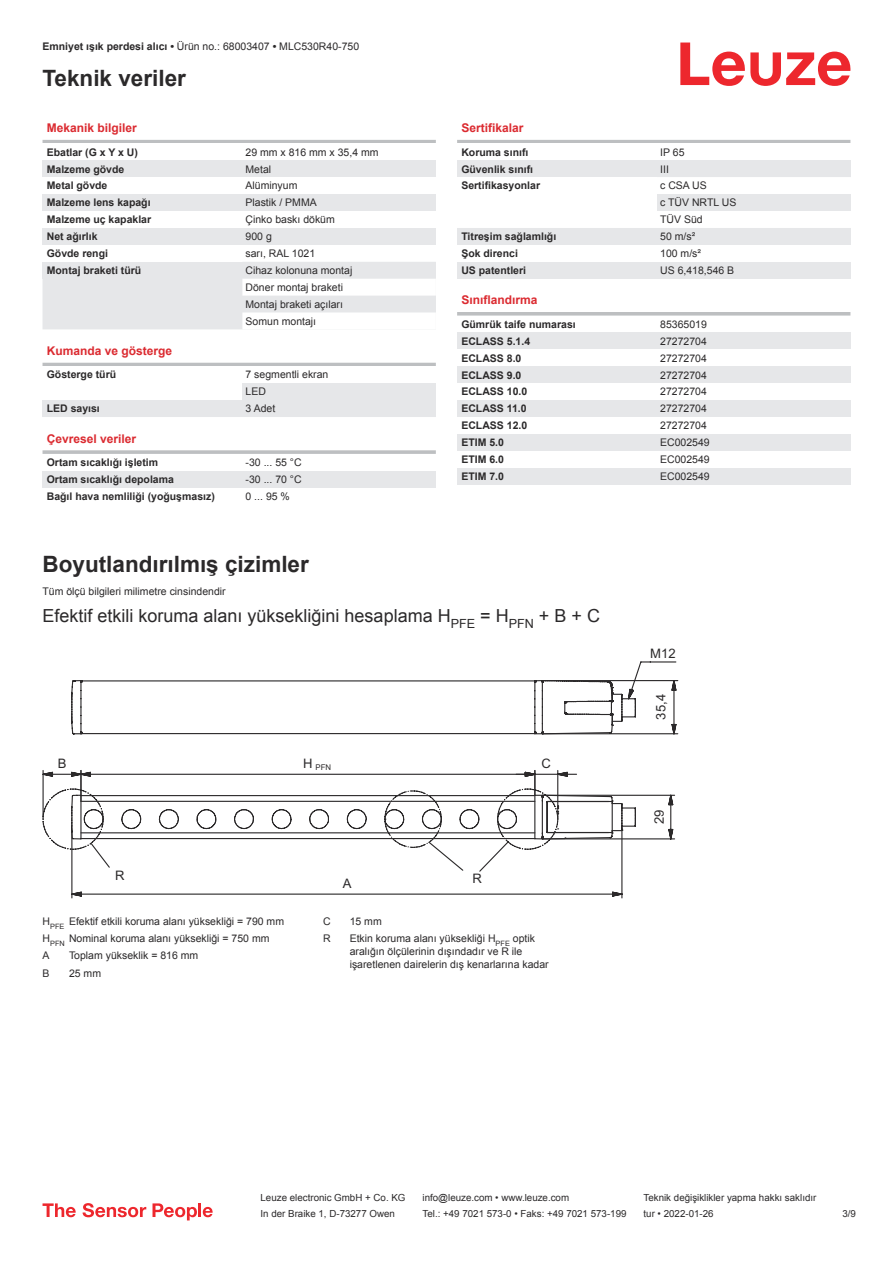
<style>
.page{position:relative;width:893px;height:1263px;background:#fff}
.page>*{position:absolute;margin:0;border:0;box-sizing:border-box;transform-origin:0 0}
.t1{font:700 22.5px "Arial";color:#2b292a}
.t2{font:18px "Arial";color:#2b292a}
.t3{font:13.05px "Arial";letter-spacing:.005em;color:#2b292a}
.t4{font:700 12px "Arial";color:#db2a30}
.t5{font:10.5px/17px "Arial";color:#2b292a}
.t6{font:700 10.5px "Arial";color:#2b292a}
.t7{font:9.75px "Arial";color:#2b292a}
.t8{font:7.8px "Arial";color:#2b292a}
.s1{font-weight:700}
</style>
<div class="page">
<svg style="left:680px;top:43px;width:170px;height:43px"></svg>
<div style="left:43px;top:279px;width:199px;height:51px;background:#e6e7e9"></div>
<hr style="left:43px;top:140px;width:393px;height:3px;background:#bdbfc1">
<div style="left:43px;top:160px;width:199px;height:17px;background:#e6e7e9"></div>
<div style="left:242px;top:160px;width:194px;height:17px;background:#e6e7e9"></div>
<div style="left:43px;top:194px;width:199px;height:17px;background:#e6e7e9"></div>
<div style="left:242px;top:194px;width:194px;height:17px;background:#e6e7e9"></div>
<div style="left:43px;top:228px;width:199px;height:17px;background:#e6e7e9"></div>
<div style="left:242px;top:228px;width:194px;height:17px;background:#e6e7e9"></div>
<div style="left:43px;top:262px;width:199px;height:17px;background:#e6e7e9"></div>
<svg style="left:242px;top:262px;width:194px;height:51px"></svg>
<hr style="left:43px;top:363px;width:393px;height:3px;background:#bdbfc1">
<div style="left:242px;top:383px;width:194px;height:17px;background:#e6e7e9"></div>
<div style="left:43px;top:400px;width:199px;height:17px;background:#e6e7e9"></div>
<div style="left:242px;top:400px;width:194px;height:17px;background:#e6e7e9"></div>
<svg style="left:43px;top:450px;width:393px;height:4px;background:#c3c5c7"></svg>
<div style="left:43px;top:471px;width:199px;height:17px;background:#e6e7e9"></div>
<div style="left:242px;top:471px;width:194px;height:17px;background:#e6e7e9"></div>
<hr style="left:457px;top:140px;width:393px;height:3px;background:#bdbfc1">
<div style="left:457px;top:160px;width:200px;height:17px;background:#e6e7e9"></div>
<div style="left:657px;top:160px;width:193px;height:17px;background:#e6e7e9"></div>
<div style="left:657px;top:194px;width:193px;height:17px;background:#e6e7e9"></div>
<div style="left:457px;top:228px;width:200px;height:17px;background:#e6e7e9"></div>
<div style="left:657px;top:228px;width:193px;height:17px;background:#e6e7e9"></div>
<div style="left:457px;top:262px;width:200px;height:17px;background:#e6e7e9"></div>
<div style="left:657px;top:262px;width:193px;height:17px;background:#e6e7e9"></div>
<svg style="left:457px;top:312px;width:393px;height:4px;background:#c3c5c7"></svg>
<div style="left:457px;top:332px;width:200px;height:17px;background:#e6e7e9"></div>
<div style="left:657px;top:332px;width:193px;height:17px;background:#e6e7e9"></div>
<div style="left:457px;top:366px;width:200px;height:17px;background:#e6e7e9"></div>
<div style="left:657px;top:366px;width:193px;height:17px;background:#e6e7e9"></div>
<div style="left:457px;top:400px;width:200px;height:17px;background:#e6e7e9"></div>
<div style="left:657px;top:400px;width:193px;height:17px;background:#e6e7e9"></div>
<div style="left:457px;top:434px;width:200px;height:17px;background:#e6e7e9"></div>
<div style="left:657px;top:434px;width:193px;height:17px;background:#e6e7e9"></div>
<div style="left:457px;top:468px;width:200px;height:17px;background:#e6e7e9"></div>
<div style="left:657px;top:468px;width:193px;height:17px;background:#e6e7e9"></div>
<svg style="left:43px;top:1203px;width:33px;height:14px"></svg>
<svg style="left:83px;top:1203px;width:63px;height:14px"></svg>
<svg style="left:153px;top:1203px;width:44px;height:17px"></svg>
<hr style="left:198px;top:1203px;width:3px;height:14px;background:#ed272d">
<svg style="left:203px;top:1207px;width:10px;height:10px"></svg>
<svg style="left:71px;top:680px;width:463px;height:8px"></svg>
<svg style="left:71px;top:688px;width:463px;height:47px"></svg>
<svg style="left:534px;top:661px;width:144px;height:74px"></svg>
<svg style="left:43px;top:770px;width:632px;height:128px"></svg>
<p class="t5" style="left:43px;top:39px;width:318px"><span class="s1">Emniyet ışık perdesi alıcı •</span> Ürün no.: 68003407 <span class="s1">•</span> MLC530R40-750</p>
<h1 class="t1" style="left:43px;top:63px;width:145px">Teknik veriler</h1>
<p class="t4" style="left:47px;top:120px;width:92px">Mekanik bilgiler</p>
<p class="t6" style="left:47px;top:145px;width:93px">Ebatlar (G x Y x U)</p>
<p class="t5" style="left:246px;top:143px;width:135px">29 mm x 816 mm x 35,4 mm</p>
<p class="t6" style="left:47px;top:161px;width:79px">Malzeme gövde</p>
<p class="t5" style="left:246px;top:161px;width:27px">Metal</p>
<p class="t6" style="left:47px;top:178px;width:62px">Metal gövde</p>
<p class="t5" style="left:246px;top:177px;width:53px">Alüminyum</p>
<p class="t6" style="left:47px;top:195px;width:105px">Malzeme lens kapağı</p>
<p class="t5" style="left:246px;top:194px;width:73px">Plastik / PMMA</p>
<p class="t6" style="left:47px;top:212px;width:106px">Malzeme uç kapaklar</p>
<p class="t5" style="left:246px;top:211px;width:91px">Çinko baskı döküm</p>
<p class="t6" style="left:47px;top:229px;width:52px">Net ağırlık</p>
<p class="t5" style="left:246px;top:228px;width:28px">900 g</p>
<p class="t6" style="left:47px;top:246px;width:63px">Gövde rengi</p>
<p class="t5" style="left:246px;top:245px;width:71px">sarı, RAL 1021</p>
<p class="t6" style="left:47px;top:263px;width:96px">Montaj braketi türü</p>
<p class="t5" style="left:246px;top:262px;width:108px">Cihaz kolonuna montaj<br>Döner montaj braketi<br>Montaj braketi açıları<br>Somun montajı</p>
<p class="t4" style="left:47px;top:342px;width:127px">Kumanda ve gösterge</p>
<p class="t6" style="left:47px;top:371px;width:71px">Gösterge türü</p>
<p class="t5" style="left:246px;top:366px;width:84px">7 segmentli ekran<br>LED</p>
<p class="t6" style="left:47px;top:401px;width:55px">LED sayısı</p>
<p class="t5" style="left:246px;top:401px;width:31px">3 Adet</p>
<p class="t4" style="left:47px;top:430px;width:91px">Çevresel veriler</p>
<p class="t6" style="left:47px;top:455px;width:113px">Ortam sıcaklığı işletim</p>
<p class="t5" style="left:246px;top:454px;width:58px">-30 ... 55 °C</p>
<p class="t6" style="left:47px;top:472px;width:129px">Ortam sıcaklığı depolama</p>
<p class="t5" style="left:246px;top:471px;width:58px">-30 ... 70 °C</p>
<p class="t6" style="left:47px;top:489px;width:170px">Bağıl hava nemliliği (yoğuşmasız)</p>
<p class="t5" style="left:246px;top:488px;width:46px">0 ... 95 %</p>
<h1 class="t1" style="left:43px;top:548px;width:268px">Boyutlandırılmış çizimler</h1>
<p class="t5" style="left:43px;top:582px;width:185px">Tüm ölçü bilgileri milimetre cinsindendir</p>
<p class="t4" style="left:461px;top:120px;width:64px">Sertifikalar</p>
<p class="t6" style="left:461px;top:145px;width:69px">Koruma sınıfı</p>
<p class="t5" style="left:660px;top:143px;width:26px">IP 65</p>
<p class="t6" style="left:461px;top:161px;width:73px">Güvenlik sınıfı</p>
<p class="t5" style="left:660px;top:161px;width:10px">III</p>
<p class="t6" style="left:461px;top:178px;width:80px">Sertifikasyonlar</p>
<p class="t5" style="left:660px;top:177px;width:78px">c CSA US<br>c TÜV NRTL US<br>TÜV Süd</p>
<p class="t6" style="left:461px;top:229px;width:96px">Titreşim sağlamlığı</p>
<p class="t5" style="left:660px;top:228px;width:37px">50 m/s²</p>
<p class="t6" style="left:461px;top:246px;width:58px">Şok direnci</p>
<p class="t5" style="left:660px;top:245px;width:42px">100 m/s²</p>
<p class="t6" style="left:461px;top:263px;width:66px">US patentleri</p>
<p class="t5" style="left:660px;top:262px;width:76px">US 6,418,546 B</p>
<p class="t4" style="left:461px;top:292px;width:78px">Sınıflandırma</p>
<p class="t6" style="left:461px;top:317px;width:116px">Gümrük taife numarası</p>
<p class="t5" style="left:660px;top:316px;width:48px">85365019</p>
<p class="t6" style="left:461px;top:334px;width:70px">ECLASS 5.1.4</p>
<p class="t5" style="left:660px;top:333px;width:48px">27272704</p>
<p class="t6" style="left:461px;top:350px;width:62px">ECLASS 8.0</p>
<p class="t5" style="left:660px;top:350px;width:48px">27272704</p>
<p class="t6" style="left:461px;top:367px;width:62px">ECLASS 9.0</p>
<p class="t5" style="left:660px;top:367px;width:48px">27272704</p>
<p class="t6" style="left:461px;top:384px;width:67px">ECLASS 10.0</p>
<p class="t5" style="left:660px;top:384px;width:48px">27272704</p>
<p class="t6" style="left:461px;top:401px;width:67px">ECLASS 11.0</p>
<p class="t5" style="left:660px;top:401px;width:48px">27272704</p>
<p class="t6" style="left:461px;top:418px;width:67px">ECLASS 12.0</p>
<p class="t5" style="left:660px;top:418px;width:48px">27272704</p>
<p class="t6" style="left:461px;top:435px;width:44px">ETIM 5.0</p>
<p class="t5" style="left:660px;top:434px;width:51px">EC002549</p>
<p class="t6" style="left:461px;top:452px;width:44px">ETIM 6.0</p>
<p class="t5" style="left:660px;top:451px;width:51px">EC002549</p>
<p class="t6" style="left:461px;top:469px;width:44px">ETIM 7.0</p>
<p class="t5" style="left:660px;top:468px;width:51px">EC002549</p>
<h2 class="t2" style="left:43px;top:603px;width:559px">Efektif etkili koruma alanı yüksekliğini hesaplama H<sub>PFE</sub> = H<sub>PFN</sub> + B + C</h2>
<p class="t3" style="left:58px;top:759px;width:10px">B</p>
<p class="t8" style="left:303px;top:765px;width:29px"><sup>H</sup> PFN</p>
<p class="t3" style="left:115px;top:870px;width:11px">R</p>
<p class="t3" style="left:472px;top:873px;width:11px">R</p>
<p class="t3" style="left:343px;top:879px;width:10px">A</p>
<p class="t3" style="left:542px;top:758px;width:11px">C</p>
<p class="t5" style="left:43px;top:913px;width:243px">H<sub>PFE</sub> Efektif etkili koruma alanı yüksekliği = 790 mm<br>H<sub>PFN</sub> Nominal koruma alanı yüksekliği = 750 mm<br>A</p>
<p class="t5" style="left:69px;top:947px;width:131px">Toplam yükseklik = 816 mm</p>
<p class="t5" style="left:43px;top:965px;width:9px">B</p>
<p class="t5" style="left:69px;top:964px;width:34px">25 mm</p>
<p class="t5" style="left:323px;top:914px;width:9px">C</p>
<p class="t5" style="left:350px;top:913px;width:34px">15 mm</p>
<p class="t5" style="left:323px;top:931px;width:9px">R</p>
<p class="t5" style="left:350px;top:932px;width:200px;line-height:12.6px">Etkin koruma alanı yüksekliği H<sub>PFE</sub> optik aralığın ölçülerinin dışındadır ve R ile işaretlenen dairelerin dış kenarlarına kadar</p>
<p class="t3" style="left:650px;top:648px;width:27px">M12</p>
<p class="t3" style="left:656px;top:719px;width:27px;rotate:-90deg">35,4</p>
<p class="t3" style="left:654px;top:824px;width:16px;rotate:-90deg">29</p>
<p class="t7" style="left:261px;top:1191px;width:146px">Leuze electronic GmbH + Co. KG</p>
<p class="t7" style="left:423px;top:1191px;width:148px">info@leuze.com • www.leuze.com</p>
<p class="t7" style="left:644px;top:1191px;width:174px">Teknik değişiklikler yapma hakkı saklıdır</p>
<p class="t7" style="left:261px;top:1207px;width:136px">In der Braike 1, D-73277 Owen</p>
<p class="t7" style="left:423px;top:1207px;width:205px">Tel.: +49 7021 573-0 • Faks: +49 7021 573-199</p>
<p class="t7" style="left:644px;top:1207px;width:72px">tur • 2022-01-26</p>
<p class="t7" style="left:842px;top:1210px;width:15px">3 /9</p>
</div>
